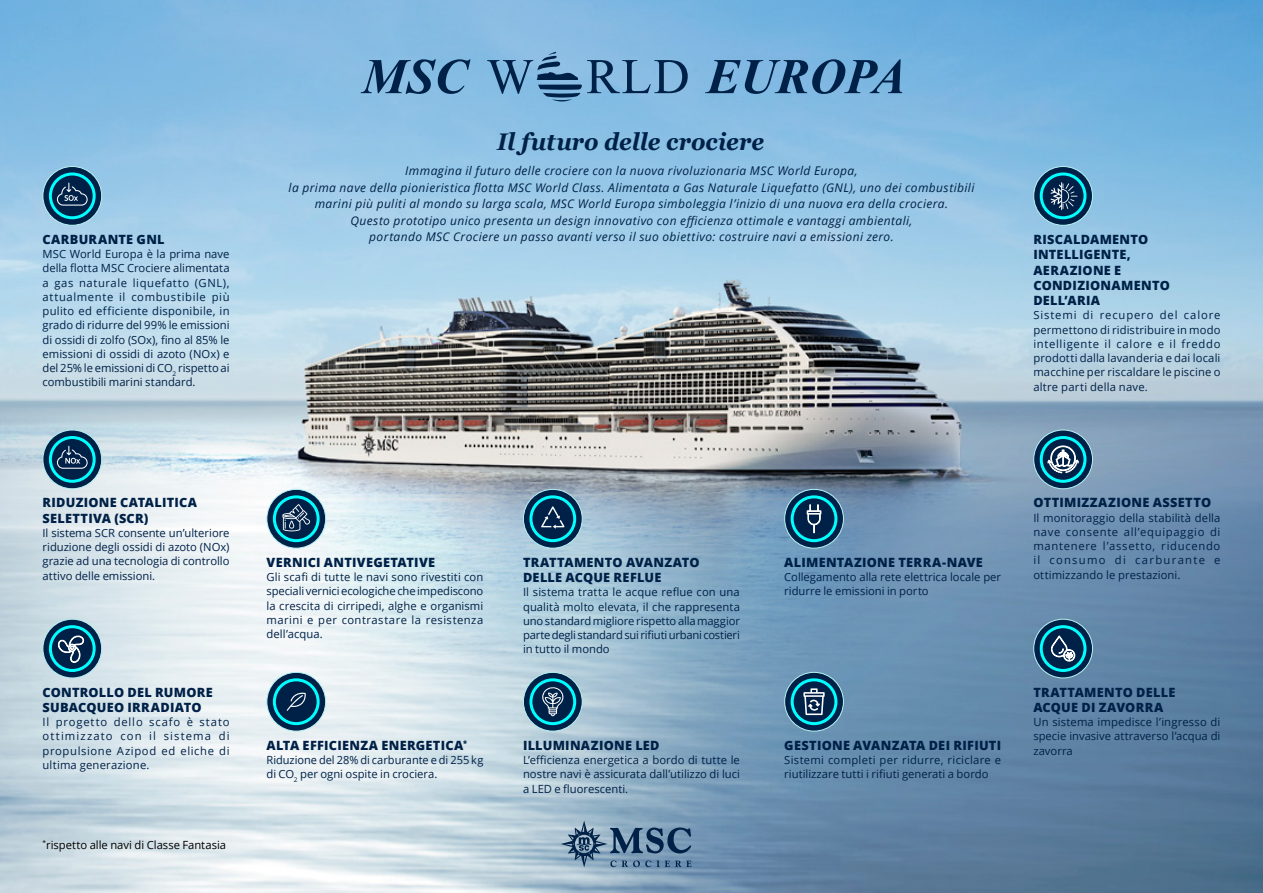
<style>
.page{position:relative;width:1263px;height:893px;background:#fff}
.page>*{position:absolute;margin:0;border:0;box-sizing:border-box;transform-origin:0 0}
.t1{font:italic 700 24px "Georgia";color:#002147;scale:.95 1}
.t2{font:800 12.75px/15.3px "Open Sans";letter-spacing:.02em;color:#002147}
.t3{font:italic 12px/16.5px "Open Sans";letter-spacing:.035em;color:#002147;text-align:center}
.t4{font:11.25px/14.2px "Open Sans";letter-spacing:.005em;color:#002147;text-align:justify}
.t5{font:11.25px "Open Sans";letter-spacing:-.005em;color:#000}
</style>
<div class="page">
<img style="left:0;top:0;width:1263px;height:893px">
<svg style="left:609px;top:391px;width:654px;height:502px;background:#7291ad"></svg>
<svg style="left:43px;top:166px;width:59px;height:59px;background:#074262"></svg>
<div style="left:43px;top:166px;width:59px;height:60px;border:1px solid #b7f3f3;border-radius:50%"></div>
<div style="left:49px;top:172px;width:47px;height:47px;border:3px solid #0ff;border-radius:50%"></div>
<svg style="left:57px;top:183px;width:31px;height:23px"></svg>
<svg style="left:43px;top:430px;width:59px;height:59px;background:#074161"></svg>
<div style="left:43px;top:430px;width:59px;height:59px;border:1px solid #b7f3f3;border-radius:50%"></div>
<div style="left:49px;top:436px;width:47px;height:47px;border:3px solid #0ff;border-radius:50%"></div>
<svg style="left:57px;top:446px;width:31px;height:23px"></svg>
<svg style="left:267px;top:672px;width:59px;height:59px;background:#063c5d"></svg>
<div style="left:266px;top:672px;width:60px;height:59px;border:1px solid #b7f3f3;border-radius:50%"></div>
<svg style="left:287px;top:693px;width:19px;height:18px"></svg>
<div style="left:273px;top:678px;width:47px;height:47px;border:3px solid #0ff;border-radius:50%"></div>
<svg style="left:785px;top:489px;width:58px;height:59px;background:#053b5d"></svg>
<div style="left:784px;top:489px;width:60px;height:59px;border:1px solid #b7f3f3;border-radius:50%"></div>
<div style="left:791px;top:495px;width:46px;height:47px;border:3px solid #0ff;border-radius:50%"></div>
<div style="left:807px;top:511px;width:14px;height:3px;background:#fff;border:1px solid #fff"></div>
<svg style="left:808px;top:504px;width:12px;height:29px"></svg>
<svg style="left:267px;top:489px;width:59px;height:59px;background:#084363"></svg>
<div style="left:266px;top:489px;width:60px;height:59px;border:1px solid #b7f3f3;border-radius:50%"></div>
<div style="left:273px;top:495px;width:47px;height:47px;border:3px solid #0ff;border-radius:50%"></div>
<svg style="left:282px;top:504px;width:28px;height:27px"></svg>
<svg style="left:1034px;top:430px;width:58px;height:59px;background:#064262"></svg>
<div style="left:1033px;top:430px;width:60px;height:59px;border:1px solid #b7f3f3;border-radius:50%"></div>
<div style="left:1040px;top:436px;width:46px;height:47px;border:3px solid #0ff;border-radius:50%"></div>
<svg style="left:1048px;top:446px;width:30px;height:27px"></svg>
<svg style="left:1034px;top:166px;width:58px;height:59px;background:#054161"></svg>
<div style="left:1033px;top:166px;width:60px;height:60px;border:1px solid #b7f3f3;border-radius:50%"></div>
<div style="left:1040px;top:172px;width:46px;height:47px;border:3px solid #0ff;border-radius:50%"></div>
<svg style="left:1050px;top:182px;width:27px;height:28px"></svg>
<svg style="left:1034px;top:619px;width:58px;height:59px;background:#053e5f"></svg>
<div style="left:1033px;top:619px;width:60px;height:59px;border:1px solid #b7f3f3;border-radius:50%"></div>
<div style="left:1040px;top:625px;width:46px;height:47px;border:3px solid #0ff;border-radius:50%"></div>
<svg style="left:1051px;top:635px;width:24px;height:26px"></svg>
<svg style="left:43px;top:619px;width:59px;height:59px;background:#074162"></svg>
<div style="left:43px;top:619px;width:59px;height:59px;border:1px solid #b7f3f3;border-radius:50%"></div>
<div style="left:49px;top:625px;width:47px;height:47px;border:3px solid #0ff;border-radius:50%"></div>
<svg style="left:58px;top:635px;width:26px;height:28px"></svg>
<svg style="left:785px;top:672px;width:58px;height:59px;background:#043d5e"></svg>
<div style="left:784px;top:672px;width:60px;height:59px;border:1px solid #b7f3f3;border-radius:50%"></div>
<div style="left:791px;top:678px;width:46px;height:47px;border:3px solid #0ff;border-radius:50%"></div>
<svg style="left:803px;top:688px;width:22px;height:27px"></svg>
<svg style="left:523px;top:489px;width:59px;height:59px;background:#073f5f"></svg>
<div style="left:523px;top:489px;width:60px;height:59px;border:1px solid #b7f3f3;border-radius:50%"></div>
<div style="left:529px;top:495px;width:47px;height:47px;border:3px solid #0ff;border-radius:50%"></div>
<svg style="left:541px;top:506px;width:23px;height:23px"></svg>
<svg style="left:523px;top:672px;width:59px;height:59px;background:#074262"></svg>
<div style="left:523px;top:672px;width:60px;height:59px;border:1px solid #b7f3f3;border-radius:50%"></div>
<div style="left:529px;top:678px;width:47px;height:47px;border:3px solid #0ff;border-radius:50%"></div>
<svg style="left:542px;top:686px;width:23px;height:30px"></svg>
<svg style="left:361px;top:59px;width:109px;height:35px;background:#5987ad"></svg>
<svg style="left:487px;top:52px;width:201px;height:49px;background:#6a9ac1"></svg>
<svg style="left:705px;top:59px;width:197px;height:35px;background:#5081aa"></svg>
<svg style="left:561px;top:820px;width:130px;height:47px;background:#6887a1"></svg>
<h1 class="t1" style="left:497px;top:124px;width:282px">Il futuro delle crociere</h1>
<p class="t3" style="left:289px;top:162px;width:687px">Immagina il futuro delle crociere con la nuova rivoluzionaria MSC World Europa,<br>la prima nave della pionieristica flotta MSC World Class. Alimentata a Gas Naturale Liquefatto (GNL), uno dei combustibili marini più puliti al mondo su larga scala, MSC World Europa simboleggia l’inizio di una nuova era della crociera.<br>Questo prototipo unico presenta un design innovativo con efficienza ottimale e vantaggi ambientali,</p>
<p class="t2" style="left:43px;top:231px;width:124px">CARBURANTE GNL</p>
<p class="t3" style="left:369px;top:228px;width:526px">portando MSC Crociere un passo avanti verso il suo obiettivo: costruire navi a emissioni zero.</p>
<p class="t4" style="left:43px;top:247px;width:189px">MSC World Europa è la prima nave della flotta MSC Crociere alimentata a gas naturale liquefatto (GNL), attualmente il combustibile più pulito ed efficiente disponibile, in grado di ridurre del 99% le emissioni di ossidi di zolfo (SOx), fino al 85% le emissioni di ossidi di azoto (NOx) e del 25% le emissioni di CO<sub>2</sub> rispetto ai combustibili marini standard.</p>
<p class="t2" style="left:1033px;top:231px;width:138px">RISCALDAMENTO<br>INTELLIGENTE,<br>AERAZIONE E<br>CONDIZIONAMENTO<br>DELL’ARIA</p>
<p class="t4" style="left:1033px;top:308px;width:189px">Sistemi di recupero del calore permettono di ridistribuire in modo intelligente il calore e il freddo prodotti dalla lavanderia e dai locali macchine per riscaldare le piscine o altre parti della nave.</p>
<p class="t2" style="left:43px;top:494px;width:156px">RIDUZIONE CATALITICA<br>SELETTIVA (SCR)</p>
<p class="t4" style="left:43px;top:525px;width:189px">Il sistema SCR consente un’ulteriore riduzione degli ossidi di azoto (NOx) grazie ad una tecnologia di controllo attivo delle emissioni.</p>
<p class="t2" style="left:43px;top:684px;width:172px">CONTROLLO DEL RUMORE<br>SUBACQUEO IRRADIATO</p>
<p class="t4" style="left:43px;top:715px;width:189px">Il progetto dello scafo è stato ottimizzato con il sistema di propulsione Azipod ed eliche di ultima generazione.</p>
<p class="t5" style="left:43px;top:837px;width:185px"><sup>*</sup>rispetto alle navi di Classe Fantasia</p>
<p class="t2" style="left:266px;top:554px;width:170px">VERNICI ANTIVEGETATIVE</p>
<p class="t4" style="left:266px;top:570px;width:218px">Gli scafi di tutte le navi sono rivestiti con speciali vernici ecologiche che impediscono la crescita di cirripedi, alghe e organismi marini e per contrastare la resistenza dell’acqua.</p>
<p class="t2" style="left:266px;top:737px;width:202px">ALTA EFFICIENZA ENERGETICA<sup>*</sup></p>
<p class="t4" style="left:266px;top:752px;width:218px">Riduzione del 28% di carburante e di 255 kg di CO<sub>2</sub> per ogni ospite in crociera.</p>
<p class="t2" style="left:523px;top:554px;width:178px">TRATTAMENTO AVANZATO<br>DELLE ACQUE REFLUE</p>
<p class="t4" style="left:523px;top:585px;width:218px">Il sistema tratta le acque reflue con una qualità molto elevata, il che rappresenta uno standard migliore rispetto alla maggior parte degli standard sui rifiuti urbani costieri in tutto il mondo</p>
<p class="t2" style="left:523px;top:737px;width:138px">ILLUMINAZIONE LED</p>
<p class="t4" style="left:523px;top:752px;width:218px">L’efficienza energetica a bordo di tutte le nostre navi è assicurata dall’utilizzo di luci a LED e fluorescenti.</p>
<p class="t2" style="left:784px;top:554px;width:200px">ALIMENTAZIONE TERRA-NAVE</p>
<p class="t4" style="left:784px;top:570px;width:218px">Collegamento alla rete elettrica locale per ridurre le emissioni in porto</p>
<p class="t2" style="left:1033px;top:494px;width:179px">OTTIMIZZAZIONE ASSETTO</p>
<p class="t4" style="left:1033px;top:510px;width:189px">Il monitoraggio della stabilità della nave consente all’equipaggio di mantenere l’assetto, riducendo il consumo di carburante e ottimizzando le prestazioni.</p>
<p class="t2" style="left:784px;top:737px;width:218px">GESTIONE AVANZATA DEI RIFIUTI</p>
<p class="t4" style="left:784px;top:752px;width:218px">Sistemi completi per ridurre, riciclare e riutilizzare tutti i rifiuti generati a bordo</p>
<p class="t2" style="left:1033px;top:684px;width:144px">TRATTAMENTO DELLE<br>ACQUE DI ZAVORRA</p>
<p class="t4" style="left:1033px;top:715px;width:189px">Un sistema impedisce l’ingresso di specie invasive attraverso l’acqua di zavorra</p>
</div>
